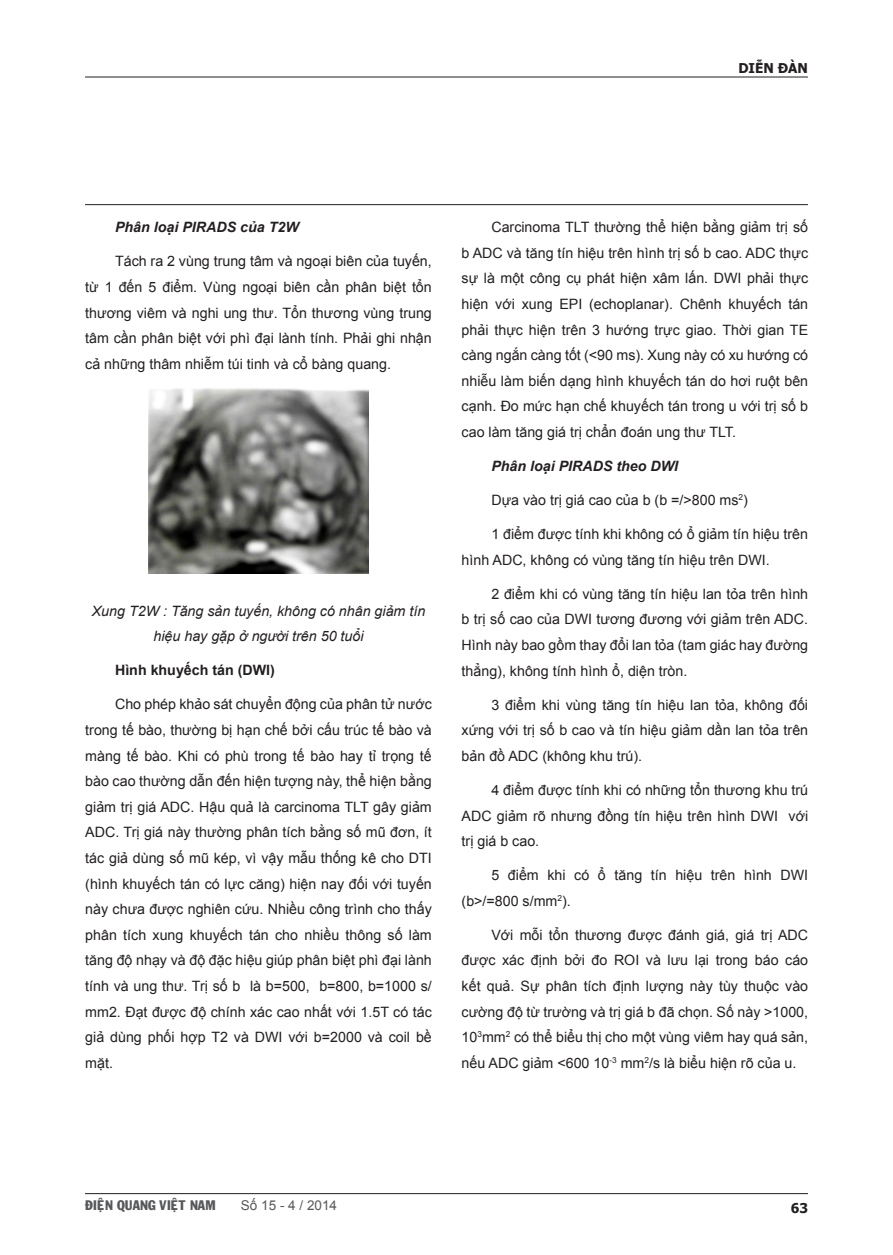
<style>
.page{position:relative;width:893px;height:1255px;background:#fff}
.page>*{position:absolute;margin:0;border:0;box-sizing:border-box;transform-origin:0 0}
.t1{font:14.25px/25.5px "Arial";color:#231f20;text-align:justify}
.t2{font:italic 14.25px/25.7px "Arial";color:#231f20;text-align:center}
.t3{font:italic 700 14.25px "Arial";color:#231f20}
.t4{font:700 14.25px "Arial";color:#231f20}
.t5{font:13.5px "VNI Franko";color:#57585a}
.t6{font:13.5px "Arial";color:#57585a}
.t7{font:700 13.5px "Tahoma";color:#231f20}
</style>
<div class="page">
<hr style="left:85px;top:1193px;width:723px;height:1px;background:#231f20">
<hr style="left:85px;top:77px;width:723px;height:1px;background:#231f20">
<hr style="left:85px;top:204px;width:723px;height:1px;background:#231f20">
<img style="left:148px;top:388px;width:221px;height:186px">
<p class="t7" style="left:738px;top:59px;width:71px">DIỄN ĐÀN</p>
<p class="t3" style="left:115px;top:217px;width:185px">Phân loại PIRADS của T2W</p>
<p class="t1" style="left:85px;top:248px;width:348px;text-indent:30px">Tách ra 2 vùng trung tâm và ngoại biên của tuyến, từ 1 đến 5 điểm. Vùng ngoại biên cần phân biệt tổn thương viêm và nghi ung thư. Tổn thương vùng trung tâm cần phân biệt với phì đại lành tính. Phải ghi nhận cả những thâm nhiễm túi tinh và cổ bàng quang.</p>
<p class="t2" style="left:92px;top:597px;width:335px">Xung T2W : Tăng sản tuyến, không có nhân giảm tín hiệu hay gặp ở người trên 50 tuổi</p>
<p class="t4" style="left:115px;top:660px;width:161px">Hình khuyếch tán (DWI)</p>
<p class="t1" style="left:85px;top:691px;width:348px;text-indent:30px">Cho phép khảo sát chuyển động của phân tử nước trong tế bào, thường bị hạn chế bởi cấu trúc tế bào và màng tế bào. Khi có phù trong tế bào hay tỉ trọng tế bào cao thường dẫn đến hiện tượng này, thể hiện bằng giảm trị giá ADC. Hậu quả là carcinoma TLT gây giảm ADC. Trị giá này thường phân tích bằng số mũ đơn, ít tác giả dùng số mũ kép, vì vậy mẫu thống kê cho DTI (hình khuyếch tán có lực căng) hiện nay đối với tuyến này chưa được nghiên cứu. Nhiều công trình cho thấy phân tích xung khuyếch tán cho nhiều thông số làm tăng độ nhạy và độ đặc hiệu giúp phân biệt phì đại lành tính và ung thư. Trị số b là b=500, b=800, b=1000 s/ mm2. Đạt được độ chính xác cao nhất với 1.5T có tác giả dùng phối hợp T2 và DWI với b=2000 và coil bề mặt.</p>
<p class="t1" style="left:462px;top:214px;width:348px;text-indent:30px">Carcinoma TLT thường thể hiện bằng giảm trị số b ADC và tăng tín hiệu trên hình trị số b cao. ADC thực sự là một công cụ phát hiện xâm lấn. DWI phải thực hiện với xung EPI (echoplanar). Chênh khuyếch tán phải thực hiện trên 3 hướng trực giao. Thời gian TE càng ngắn càng tốt (&lt;90 ms). Xung này có xu hướng có nhiễu làm biến dạng hình khuyếch tán do hơi ruột bên cạnh. Đo mức hạn chế khuyếch tán trong u với trị số b cao làm tăng giá trị chẩn đoán ung thư TLT.</p>
<p class="t3" style="left:491px;top:456px;width:188px">Phân loại PIRADS theo DWI</p>
<p class="t1" style="left:491px;top:487px;width:258px">Dựa vào trị giá cao của b (b =/&gt;800 ms<sup>2</sup>)</p>
<p class="t1" style="left:462px;top:521px;width:348px;text-indent:30px">1 điểm được tính khi không có ổ giảm tín hiệu trên hình ADC, không có vùng tăng tín hiệu trên DWI.</p>
<p class="t1" style="left:462px;top:581px;width:348px;text-indent:30px">2 điểm khi có vùng tăng tín hiệu lan tỏa trên hình b trị số cao của DWI tương đương với giảm trên ADC.<br>Hình này bao gồm thay đổi lan tỏa (tam giác hay đường thẳng), không tính hình ổ, diện tròn.</p>
<p class="t1" style="left:462px;top:692px;width:348px;text-indent:30px">3 điểm khi vùng tăng tín hiệu lan tỏa, không đối xứng với trị số b cao và tín hiệu giảm dần lan tỏa trên bản đồ ADC (không khu trú).</p>
<p class="t1" style="left:462px;top:777px;width:348px;text-indent:30px">4 điểm được tính khi có những tổn thương khu trú ADC giảm rõ nhưng đồng tín hiệu trên hình DWI với trị giá b cao.</p>
<p class="t1" style="left:462px;top:862px;width:348px;text-indent:30px">5 điểm khi có ổ tăng tín hiệu trên hình DWI (b&gt;/=800 s/mm<sup>2</sup>).</p>
<p class="t1" style="left:462px;top:922px;width:348px;text-indent:30px">Với mỗi tổn thương được đánh giá, giá trị ADC được xác định bởi đo ROI và lưu lại trong báo cáo kết quả. Sự phân tích định lượng này tùy thuộc vào cường độ từ trường và trị giá b đã chọn. Số này &gt;1000, 10<sup>3</sup>mm<sup>2</sup> có thể biểu thị cho một vùng viêm hay quá sản, nếu ADC giảm &lt;600 10<sup>-3</sup> mm<sup>2</sup>/s là biểu hiện rõ của u.</p>
<p class="t5" style="left:85px;top:1194px;width:132px">ÑIEÄN QUANG VIEÄT NAM</p>
<p class="t6" style="left:241px;top:1195px;width:98px">Số 15 - 4 / 2014</p>
<p class="t7" style="left:791px;top:1198px;width:19px">63</p>
</div>
